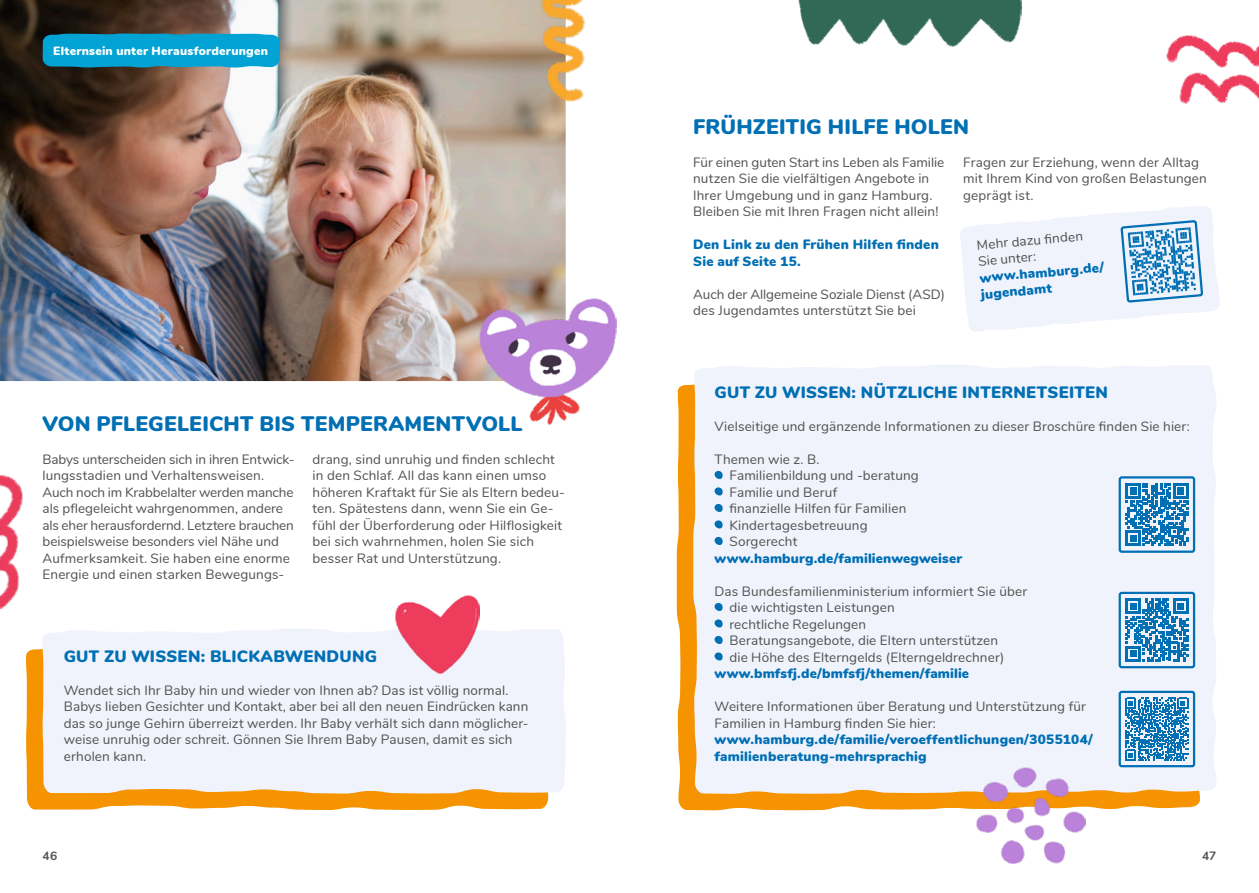
<style>
.page{position:relative;width:1259px;height:893px;background:#fff}
.page>*{position:absolute;margin:0;border:0;box-sizing:border-box;transform-origin:0 0}
.t1{font:900 21px "Nunito";letter-spacing:.01em;color:#006fb4}
.t2{font:900 16.5px "Nunito";letter-spacing:.02em;color:#006fb4}
.t3{font:13.5px/16.5px "Nunito";letter-spacing:.01em;color:#50504f}
.t4{font:900 13.5px/16.5px "Nunito";letter-spacing:.015em;color:#006fb4}
.t5{font:900 12px "Nunito";letter-spacing:.02em;color:#fff}
.t6{font:700 12px "Nunito";color:#50504f}
</style>
<div class="page">
<img style="left:0;top:0;width:566px;height:381px">
<img style="left:0;top:475px;width:23px;height:135px">
<img style="left:1166px;top:35px;width:93px;height:69px">
<img style="left:485px;top:0;width:101px;height:110px">
<img style="left:479px;top:297px;width:137px;height:127px">
<svg style="left:677px;top:384px;width:523px;height:426px;background:#f59d18"></svg>
<div style="left:693px;top:365px;width:523px;height:429px;background:#f0f3fc"></div>
<svg style="left:26px;top:649px;width:523px;height:161px;background:#f59d19"></svg>
<div style="left:43px;top:629px;width:523px;height:165px;background:#f0f3fc"></div>
<img style="left:395px;top:596px;width:84px;height:77px">
<img style="left:976px;top:767px;width:109px;height:97px">
<svg style="left:960px;top:206px;width:259px;height:126px"></svg>
<svg style="left:1125px;top:483px;width:63px;height:63px"></svg>
<div style="left:1118px;top:476px;width:77px;height:77px;border:2px solid #006fb4;border-radius:2px"></div>
<svg style="left:1125px;top:599px;width:63px;height:62px"></svg>
<div style="left:1118px;top:592px;width:77px;height:76px;border:2px solid #006fb4;border-radius:2px"></div>
<svg style="left:1125px;top:698px;width:63px;height:62px"></svg>
<div style="left:1118px;top:691px;width:77px;height:76px;border:2px solid #006fb4;border-radius:2px"></div>
<img style="left:799px;top:0;width:222px;height:47px">
<svg style="left:714px;top:471px;width:8px;height:8px"></svg>
<svg style="left:714px;top:487px;width:8px;height:8px"></svg>
<svg style="left:714px;top:504px;width:8px;height:8px"></svg>
<svg style="left:714px;top:520px;width:8px;height:8px"></svg>
<svg style="left:714px;top:537px;width:8px;height:8px"></svg>
<svg style="left:714px;top:603px;width:8px;height:8px"></svg>
<svg style="left:714px;top:619px;width:8px;height:8px"></svg>
<svg style="left:714px;top:636px;width:8px;height:8px"></svg>
<svg style="left:714px;top:652px;width:8px;height:8px"></svg>
<div style="left:43px;top:34px;width:237px;height:34px;background:#00a3d3"></div>
<p class="t5" style="left:53px;top:42px;width:216px">Elternsein unter Herausforderungen</p>
<h1 class="t1" style="left:43px;top:408px;width:481px">VON PFLEGELEICHT BIS TEMPERAMENTVOLL</h1>
<p class="t3" style="left:43px;top:450px;width:254px">Babys unterscheiden sich in ihren Entwick&shy;lungsstadien und Verhaltensweisen.<br>Auch noch im Krabbelalter werden manche als pflegeleicht wahrgenommen, andere als eher herausfordernd. Letztere brauchen beispielsweise besonders viel Nähe und Aufmerksamkeit. Sie haben eine enorme Energie und einen starken Bewegungs-</p>
<p class="t3" style="left:313px;top:450px;width:254px">drang, sind unruhig und finden schlecht in den Schlaf. All das kann einen umso höheren Kraftakt für Sie als Eltern bedeu&shy;ten. Spätestens dann, wenn Sie ein Ge&shy;fühl der Überforderung oder Hilflosigkeit bei sich wahrnehmen, holen Sie sich besser Rat und Unterstützung.</p>
<p class="t2" style="left:64px;top:644px;width:315px">GUT ZU WISSEN: BLICKABWENDUNG</p>
<p class="t3" style="left:64px;top:681px;width:466px">Wendet sich Ihr Baby hin und wieder von Ihnen ab? Das ist völlig normal.<br>Babys lieben Gesichter und Kontakt, aber bei all den neuen Eindrücken kann das so junge Gehirn überreizt werden. Ihr Baby verhält sich dann möglicher&shy;weise unruhig oder schreit. Gönnen Sie Ihrem Baby Pausen, damit es sich erholen kann.</p>
<h1 class="t1" style="left:693px;top:111px;width:277px">FRÜHZEITIG HILFE HOLEN</h1>
<p class="t3" style="left:693px;top:153px;width:252px">Für einen guten Start ins Leben als Familie nutzen Sie die vielfältigen Angebote in Ihrer Umgebung und in ganz Hamburg.<br>Bleiben Sie mit Ihren Fragen nicht allein!</p>
<p class="t4" style="left:693px;top:235px;width:247px">Den Link zu den Frühen Hilfen finden<br>Sie auf Seite 15.</p>
<p class="t3" style="left:693px;top:285px;width:253px">Auch der Allgemeine Soziale Dienst (ASD) des Jugendamtes unterstützt Sie bei</p>
<p class="t3" style="left:963px;top:153px;width:245px">Fragen zur Erziehung, wenn der Alltag mit Ihrem Kind von großen Belastungen geprägt ist.</p>
<p class="t3" style="left:976px;top:236px;width:108px;rotate:-5deg">Mehr dazu fi nden<br>Sie unter:</p>
<p class="t4" style="left:979px;top:269px;width:126px;rotate:-5deg">www.hamburg.de/ jugendamt</p>
<p class="t2" style="left:714px;top:380px;width:395px">GUT ZU WISSEN: NÜTZLICHE INTERNETSEITEN</p>
<p class="t3" style="left:714px;top:417px;width:477px">Vielseitige und ergänzende Informationen zu dieser Broschüre finden Sie hier:</p>
<p class="t3" style="left:729px;top:450px;width:191px;text-indent:-15px">Themen wie z. B.<br>Familienbildung und -beratung<br>Familie und Beruf<br>finanzielle Hilfen für Familien<br>Kindertagesbetreuung<br>Sorgerecht</p>
<p class="t4" style="left:714px;top:549px;width:249px">www.hamburg.de/familienwegweiser</p>
<p class="t3" style="left:729px;top:582px;width:299px;text-indent:-15px">Das Bundesfamilienministerium informiert Sie über die wichtigsten Leistungen<br>rechtliche Regelungen<br>Beratungsangebote, die Eltern unterstützen<br>die Höhe des Elterngelds (Elterngeldrechner)</p>
<p class="t4" style="left:714px;top:664px;width:256px">www.bmfsfj.de/bmfsfj/themen/familie</p>
<p class="t3" style="left:714px;top:697px;width:373px">Weitere Informationen über Beratung und Unterstützung für<br>Familien in Hamburg finden Sie hier:</p>
<p class="t4" style="left:714px;top:730px;width:380px">www.hamburg.de/familie/veroeffentlichungen/3055104/ familienberatung-mehrsprachig</p>
<p class="t6" style="left:43px;top:847px;width:16px">46</p>
<p class="t6" style="left:1202px;top:847px;width:16px">47</p>
</div>
